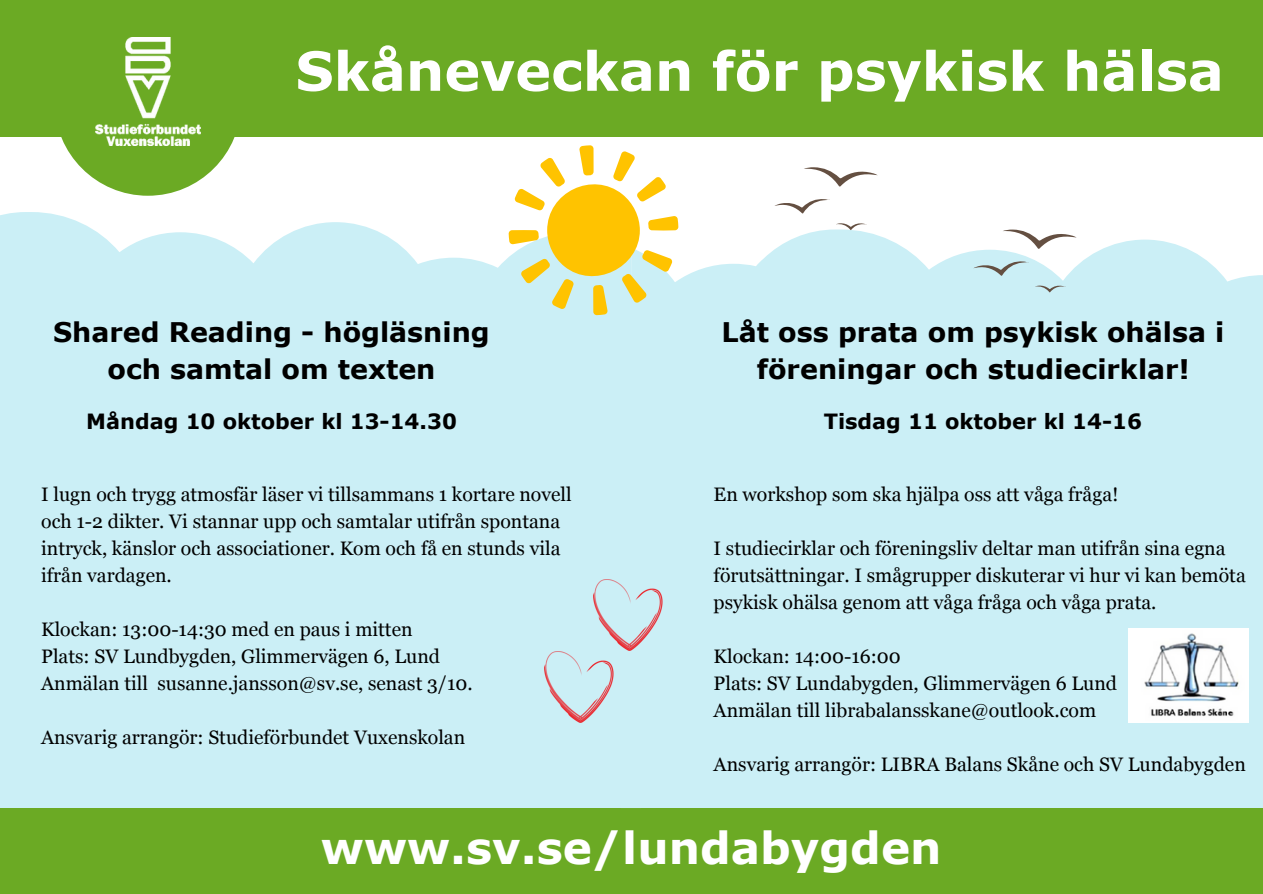
<style>
.page{position:relative;width:1263px;height:894px;background:#fff}
.page>*{position:absolute;margin:0;border:0;box-sizing:border-box;transform-origin:0 0}
.t1{font:700 54px "Verdana";color:#fff}
.t2{font:700 43.95px "Verdana";color:#fff}
.t3{font:700 27px/37px "Verdana";color:#000;text-align:center}
.t4{font:700 21px "Verdana";color:#000}
.t5{font:19.5px/27px "Georgia";color:#000}
</style>
<div class="page">
<div style="left:0;top:212px;width:631px;height:596px;background:#cbeff6"></div>
<div style="left:0;top:0;width:1263px;height:136px;background:#6baa24"></div>
<div style="left:55px;top:9px;width:186px;height:187px;background:#6baa24;border-radius:50%"></div>
<img style="left:96px;top:38px;width:104px;height:108px">
<div style="left:631px;top:230px;width:632px;height:578px;background:#cbeff6"></div>
<div style="left:0;top:808px;width:1263px;height:85px;background:#6baa24"></div>
<div style="left:621px;top:292px;width:20px;height:515px;background:#cbeff6"></div>
<svg style="left:509px;top:145px;width:169px;height:170px"></svg>
<img style="left:1129px;top:628px;width:120px;height:94px">
<svg style="left:774px;top:167px;width:104px;height:63px"></svg>
<svg style="left:973px;top:229px;width:104px;height:63px"></svg>
<img style="left:545px;top:651px;width:71px;height:70px">
<img style="left:593px;top:579px;width:71px;height:71px">
<h1 class="t1" style="left:295px;top:36px;width:930px">Skåneveckan för psykisk hälsa</h1>
<h3 class="t3" style="left:53px;top:312px;width:438px">Shared Reading - högläsning och samtal om texten</h3>
<p class="t4" style="left:86px;top:408px;width:372px">Måndag 10 oktober kl 13-14.30</p>
<p class="t5" style="left:41px;top:480px;width:532px">I lugn och trygg atmosfär läser vi tillsammans 1 kortare novell och 1-2 dikter. Vi stannar upp och samtalar utifrån spontana intryck, känslor och associationer. Kom och få en stunds vila ifrån vardagen.</p>
<p class="t5" style="left:41px;top:615px;width:433px">Klockan: 13:00-14:30 med en paus i mitten<br>Plats: SV Lundbygden, Glimmervägen 6, Lund<br>Anmälan till susanne.jansson@sv.se, senast 3/10.</p>
<p class="t5" style="left:41px;top:723px;width:426px">Ansvarig arrangör: Studieförbundet Vuxenskolan</p>
<h3 class="t3" style="left:722px;top:312px;width:504px">Låt oss prata om psykisk ohälsa i föreningar och studiecirklar!</h3>
<p class="t4" style="left:824px;top:408px;width:320px">Tisdag 11 oktober kl 14-16</p>
<p class="t5" style="left:714px;top:480px;width:406px">En workshop som ska hjälpa oss att våga fråga!</p>
<p class="t5" style="left:714px;top:534px;width:534px">I studiecirklar och föreningsliv deltar man utifrån sina egna förutsättningar. I smågrupper diskuterar vi hur vi kan bemöta psykisk ohälsa genom att våga fråga och våga prata.</p>
<p class="t5" style="left:714px;top:642px;width:405px">Klockan: 14:00-16:00<br>Plats: SV Lundabygden, Glimmervägen 6 Lund<br>Anmälan till librabalansskane@outlook.com</p>
<p class="t5" style="left:714px;top:750px;width:534px">Ansvarig arrangör: LIBRA Balans Skåne och SV Lundabygden</p>
<h2 class="t2" style="left:321px;top:820px;width:622px">www.sv.se/lundabygden</h2>
</div>
